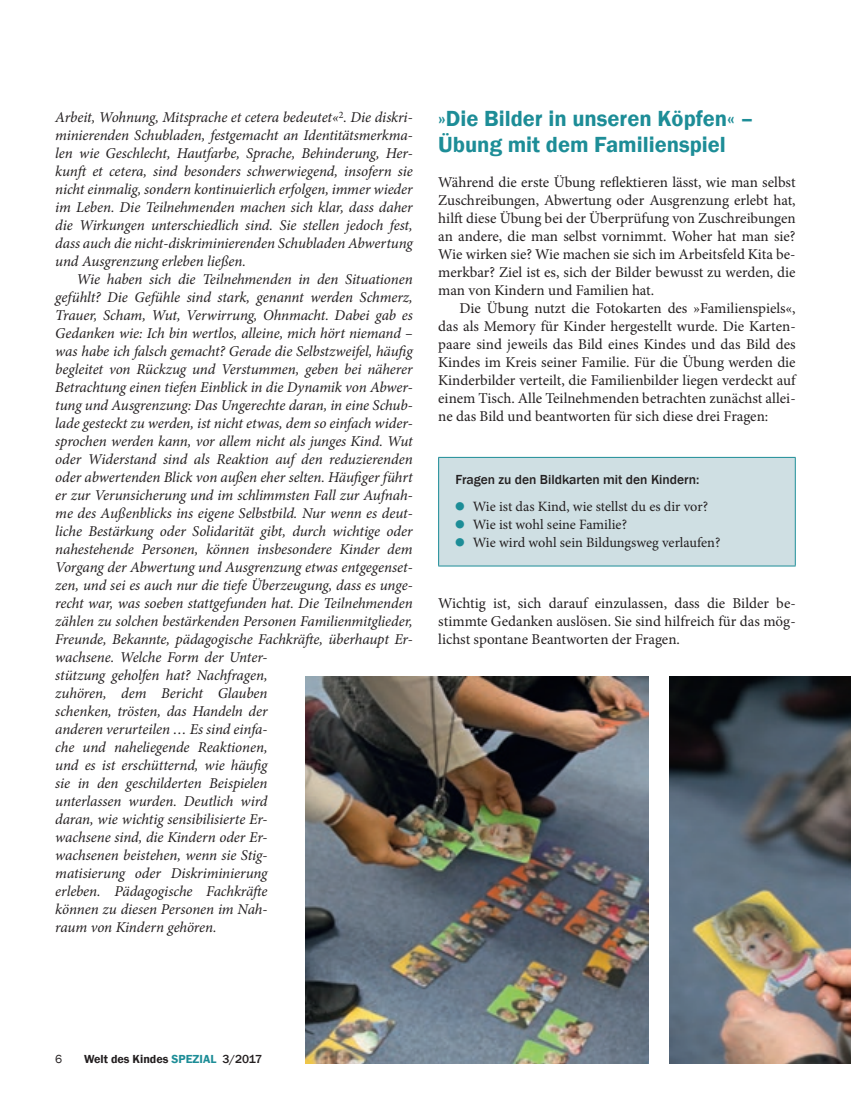
<style>
.page{position:relative;width:851px;height:1106px;background:#fff}
.page>*{position:absolute;margin:0;border:0;box-sizing:border-box;transform-origin:0 0}
.t1{font:600 22.5px/25.5px "Franklin Gothic";color:#1d8d97}
.t2{font:italic 15px/18px "Minion Pro";letter-spacing:-.005em;color:#231f20;text-align:justify}
.t3{font:15px/18px "Minion Pro";color:#231f20;text-align:justify}
.t4{font:14.25px/18px "Minion Pro";color:#231f20}
.t5{font:500 13.5px "Franklin Gothic";color:#231f20}
.t6{font:600 12px "Franklin Gothic";color:#231f20}
.t7{font:12px "Franklin Gothic";color:#231f20}
.s1{color:#1d8d97}
.s2{font-weight:500}
</style>
<div class="page">
<img style="left:669px;top:676px;width:181px;height:387px">
<img style="left:306px;top:676px;width:342px;height:387px">
<div style="left:438px;top:457px;width:357px;height:109px;background:#cfdfe3"></div>
<hr style="left:438px;top:458px;width:1px;height:107px;background:#1d8d97">
<hr style="left:438px;top:457px;width:357px;height:1px;background:#1d8d97">
<hr style="left:794px;top:458px;width:1px;height:107px;background:#1d8d97">
<hr style="left:438px;top:565px;width:357px;height:1px;background:#1d8d97">
<p class="t2" style="left:55px;top:108px;width:359px">Arbeit, Wohnung, Mitsprache et cetera bedeutet«<sup>2</sup>. Die diskri&shy;minierenden Schubladen, festgemacht an Identitätsmerkma&shy;len wie Geschlecht, Hautfarbe, Sprache, Behinderung, Her&shy;kunft et cetera, sind besonders schwerwiegend, insofern sie nicht einmalig, sondern kontinuierlich erfolgen, immer wieder im Leben. Die Teilnehmenden machen sich klar, dass daher die Wirkungen unterschiedlich sind. Sie stellen jedoch fest, dass auch die nicht-diskriminierenden Schubladen Abwertung und Ausgrenzung erleben ließen.</p>
<p class="t2" style="left:55px;top:270px;width:359px;text-align:left;text-indent:21px">Wie haben sich die Teilnehmenden in den Situationen gefühlt? Die Gefühle sind stark, genannt werden Schmerz, Trauer, Scham, Wut, Verwirrung, Ohnmacht. Dabei gab es Gedanken wie: Ich bin wertlos, alleine, mich hört niemand – was habe ich falsch gemacht? Gerade die Selbstzweifel, häufig begleitet von Rückzug und Verstummen, geben bei näherer Betrachtung einen tiefen Einblick in die Dynamik von Abwer&shy;tung und Ausgrenzung: Das Ungerechte daran, in eine Schub&shy;lade gesteckt zu werden, ist nicht etwas, dem so einfach wider&shy;sprochen werden kann, vor allem nicht als junges Kind. Wut oder Widerstand sind als Reaktion auf den reduzierenden oder abwertenden Blick von außen eher selten. Häufiger führt er zur Verunsicherung und im schlimmsten Fall zur Aufnah&shy;me des Außenblicks ins eigene Selbstbild. Nur wenn es deut&shy;liche Bestärkung oder Solidarität gibt, durch wichtige oder nahestehende Personen, können insbesondere Kinder dem Vorgang der Abwertung und Ausgrenzung etwas entgegenset&shy;zen, und sei es auch nur die tiefe Überzeugung, dass es unge&shy;recht war, was soeben stattgefunden hat. Die Teilnehmenden zählen zu solchen bestärkenden Personen Familienmitglieder, Freunde, Bekannte, pädagogische Fachkräfte, überhaupt Er&shy;wachsene. Welche Form der Unter-<br>stützung geholfen hat? Nachfragen,<br>zuhören, dem Bericht Glauben<br>schenken, trösten, das Handeln der<br>anderen verurteilen … Es sind einfa-<br>che und naheliegende Reaktionen,<br>und es ist erschütternd, wie häufig<br>sie in den geschilderten Beispielen<br>unterlassen wurden. Deutlich wird<br>daran, wie wichtig sensibilisierte Er-<br>wachsene sind, die Kindern oder Er-<br>wachsenen beistehen, wenn sie Stig-<br>matisierung oder Diskriminierung<br>erleben. Pädagogische Fachkräfte<br>können zu diesen Personen im Nah-<br>raum von Kindern gehören.</p>
<h1 class="t1" style="left:438px;top:106px;width:317px">»Die Bilder in unseren Köpfen« –<br>Übung mit dem Familienspiel</h1>
<p class="t3" style="left:438px;top:173px;width:359px">Während die erste Übung reflektieren lässt, wie man selbst Zuschreibungen, Abwertung oder Ausgrenzung erlebt hat, hilft diese Übung bei der Überprüfung von Zuschreibungen an andere, die man selbst vornimmt. Woher hat man sie?<br>Wie wirken sie? Wie machen sie sich im Arbeitsfeld Kita be&shy;merkbar? Ziel ist es, sich der Bilder bewusst zu werden, die man von Kindern und Familien hat.</p>
<p class="t3" style="left:438px;top:299px;width:359px;text-indent:21px">Die Übung nutzt die Fotokarten des »Familienspiels«, das als Memory für Kinder hergestellt wurde. Die Karten&shy;paare sind jeweils das Bild eines Kindes und das Bild des Kindes im Kreis seiner Familie. Für die Übung werden die Kinderbilder verteilt, die Familienbilder liegen verdeckt auf einem Tisch. Alle Teilnehmenden betrachten zunächst allei&shy;ne das Bild und beantworten für sich diese drei Fragen:</p>
<p class="t5" style="left:455px;top:471px;width:245px">Fragen zu den Bildkarten mit den Kindern:</p>
<p class="t4" style="left:472px;top:497px;width:249px">Wie ist das Kind, wie stellst du es dir vor?<br>Wie ist wohl seine Familie?<br>Wie wird wohl sein Bildungsweg verlaufen?</p>
<p class="t3" style="left:438px;top:594px;width:359px">Wichtig ist, sich darauf einzulassen, dass die Bilder be&shy;stimmte Gedanken auslösen. Sie sind hilfreich für das mög&shy;lichst spontane Beantworten der Fragen.</p>
<p class="t7" style="left:55px;top:1051px;width:9px">6</p>
<p class="t6" style="left:84px;top:1051px;width:180px">Welt des Kindes <span class="s1">SPEZIAL</span> <span class="s2">3/2017</span></p>
</div>
